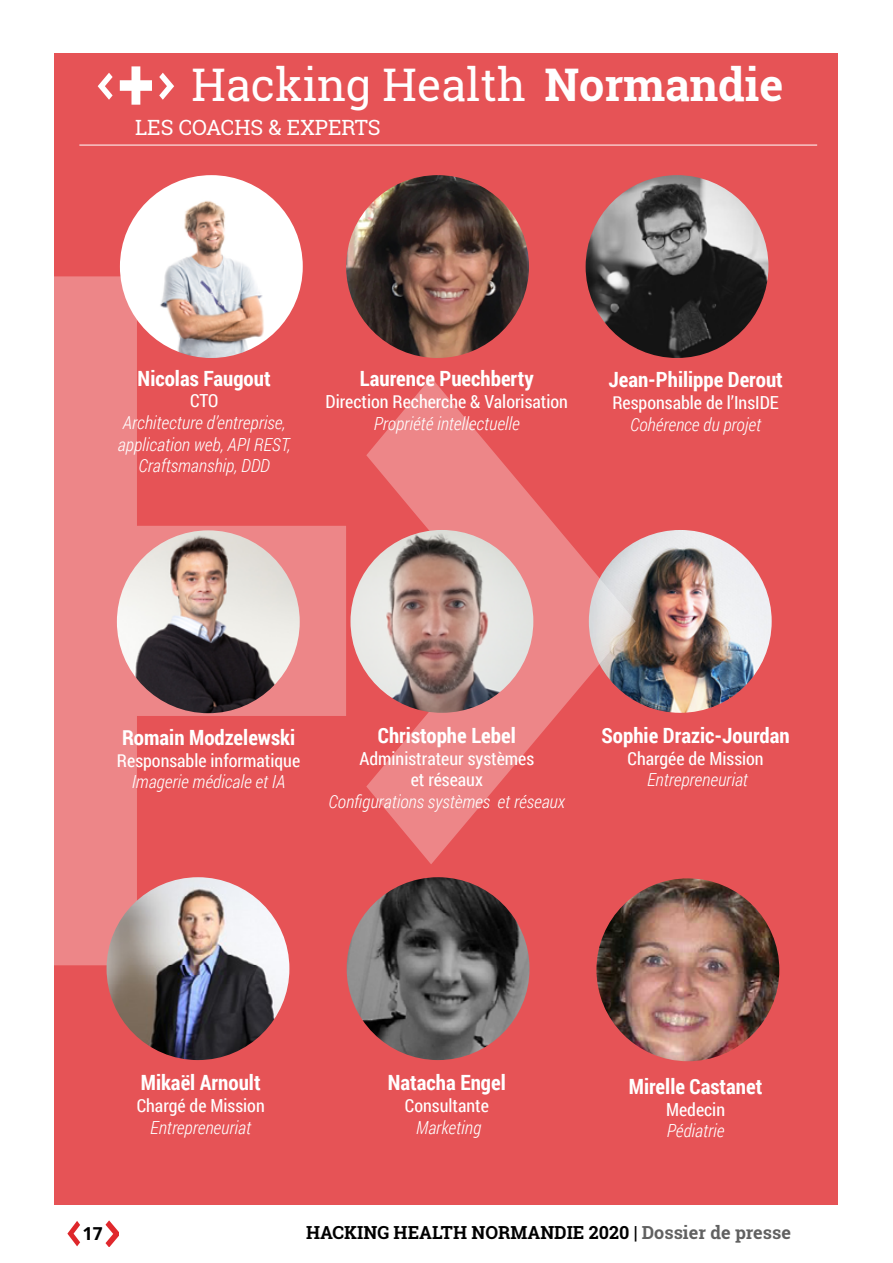
<style>
.page{position:relative;width:893px;height:1263px;background:#fff}
.page>*{position:absolute;margin:0;border:0;box-sizing:border-box;transform-origin:0 0}
.t1{font:45px "Roboto Slab";color:#fff}
.t2{font:700 21px "Roboto Condensed";color:#fff}
.t3{font:21px "Roboto Slab";color:#fff}
.t4{font:italic 300 18px/21.6px "Roboto Condensed";color:#fff;text-align:center}
.t5{font:18px/21.6px "Roboto Condensed";color:#fff;text-align:center}
.t6{font:700 18px "Roboto Slab";color:#000}
.t7{font:700 18px "Noto Sans";color:#000}
.s1{font-weight:700}
.s2{color:#616161}
</style>
<div class="page">
<svg style="left:67px;top:1221px;width:13px;height:25px"></svg>
<svg style="left:106px;top:1220px;width:13px;height:26px"></svg>
<div style="left:54px;top:54px;width:784px;height:1151px;background:#e65356"></div>
<svg style="left:159px;top:73px;width:15px;height:27px"></svg>
<svg style="left:98px;top:73px;width:15px;height:27px"></svg>
<svg style="left:120px;top:66px;width:32px;height:39px"></svg>
<hr style="left:79px;top:145px;width:738px;height:1px;background:#fff">
<img style="left:346px;top:175px;width:183px;height:183px;border-radius:91px">
<img style="left:120px;top:175px;width:183px;height:183px;border-radius:91px">
<img style="left:586px;top:175px;width:182px;height:183px;border-radius:91px">
<img style="left:596px;top:878px;width:183px;height:183px;border-radius:91px">
<img style="left:589px;top:530px;width:183px;height:183px;border-radius:91px">
<img style="left:347px;top:877px;width:182px;height:183px;border-radius:91px">
<svg style="left:366px;top:377px;width:270px;height:487px"></svg>
<svg style="left:54px;top:276px;width:292px;height:689px"></svg>
<img style="left:117px;top:530px;width:183px;height:183px;border-radius:91px">
<img style="left:350px;top:530px;width:183px;height:183px;border-radius:91px">
<img style="left:107px;top:877px;width:182px;height:183px;border-radius:91px">
<h1 class="t1" style="left:191px;top:54px;width:593px">Hacking Health <span class="s1">Normandie</span></h1>
<p class="t3" style="left:135px;top:113px;width:247px">LES COACHS &amp; EXPERTS</p>
<p class="t2" style="left:138px;top:363px;width:134px">Nicolas Faugout</p>
<p class="t5" style="left:190px;top:389px;width:30px">CTO</p>
<p class="t4" style="left:118px;top:411px;width:174px">Architecture d’entreprise, application web, API REST,<br>Craftsmanship, DDD</p>
<p class="t2" style="left:360px;top:364px;width:175px">Laurence Puechberty</p>
<p class="t5" style="left:326px;top:390px;width:244px">Direction Recherche &amp; Valorisation</p>
<p class="t4" style="left:374px;top:412px;width:148px">Propriété intellectuelle</p>
<p class="t2" style="left:608px;top:365px;width:176px">Jean-Philippe Derout</p>
<p class="t5" style="left:612px;top:391px;width:168px">Responsable de l’InsIDE</p>
<p class="t4" style="left:630px;top:413px;width:133px">Cohérence du projet</p>
<p class="t2" style="left:122px;top:723px;width:175px">Romain Modzelewski</p>
<p class="t5" style="left:117px;top:749px;width:185px">Responsable informatique</p>
<p class="t4" style="left:132px;top:770px;width:155px">Imagerie médicale et IA</p>
<p class="t2" style="left:378px;top:721px;width:139px">Christophe Lebel</p>
<p class="t5" style="left:359px;top:747px;width:176px">Administrateur systèmes et réseaux</p>
<p class="t4" style="left:328px;top:790px;width:238px">Configurations systèmes et réseaux</p>
<p class="t2" style="left:602px;top:721px;width:190px">Sophie Drazic-Jourdan</p>
<p class="t5" style="left:627px;top:747px;width:138px">Chargée de Mission</p>
<p class="t4" style="left:647px;top:768px;width:102px">Entrepreneuriat</p>
<p class="t2" style="left:141px;top:1068px;width:121px">Mikaël Arnoult</p>
<p class="t5" style="left:137px;top:1094px;width:130px">Chargé de Mission</p>
<p class="t4" style="left:150px;top:1116px;width:102px">Entrepreneuriat</p>
<p class="t2" style="left:388px;top:1068px;width:119px">Natacha Engel</p>
<p class="t5" style="left:405px;top:1094px;width:86px">Consultante</p>
<p class="t4" style="left:416px;top:1116px;width:67px">Marketing</p>
<p class="t2" style="left:629px;top:1072px;width:135px">Mirelle Castanet</p>
<p class="t5" style="left:666px;top:1098px;width:61px">Medecin</p>
<p class="t4" style="left:667px;top:1119px;width:59px">Pédiatrie</p>
<p class="t7" style="left:83px;top:1220px;width:21px">17</p>
<p class="t6" style="left:306px;top:1220px;width:486px">HACKING HEALTH NORMANDIE 2020 | <span class="s2">Dossier de presse</span></p>
</div>
